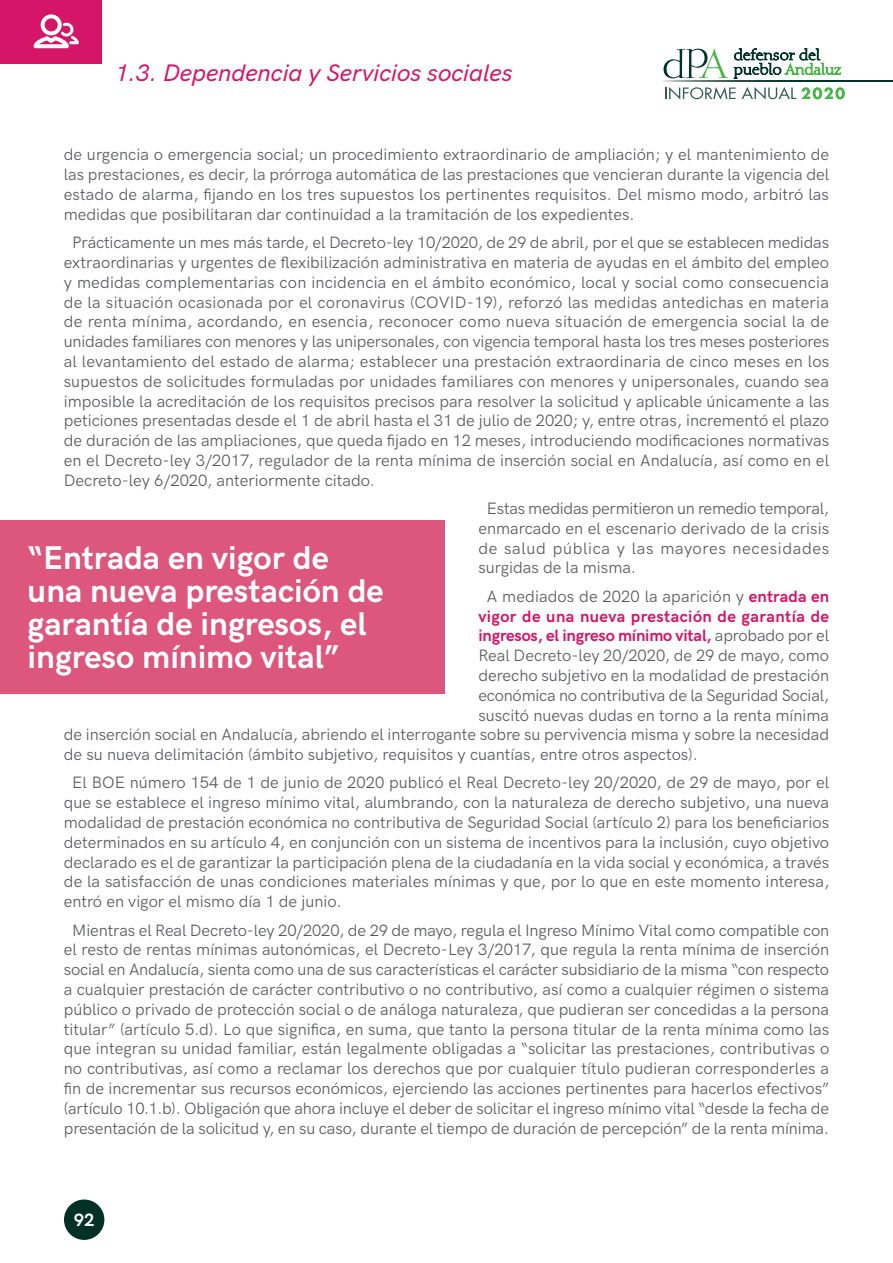
<style>
.page{position:relative;width:893px;height:1263px;background:#fff}
.page>*{position:absolute;margin:0;border:0;box-sizing:border-box;transform-origin:0 0}
.t1{font:700 33px/33px "HK Grotesk";color:#fff}
.t2{font:italic 500 24px "HK Grotesk";color:#d51566}
.t3{font:700 18px "HK Grotesk";color:#fff}
.t4{font:16.5px/19.8px "HK Grotesk";color:#57585a;text-align:justify}
.t5{font:700 16.5px "HK Grotesk";letter-spacing:-.01em;color:#d51566}
.t6{font:700 16.5px "HK Grotesk";letter-spacing:.02em;color:#d51566}
.s1{font-weight:700;color:#d51566}
.s2{font-weight:400;color:#57585a}
</style>
<div class="page">
<div style="left:0;top:520px;width:444px;height:173px;background:#dd567d"></div>
<div style="left:0;top:0;width:102px;height:64px;background:#d51567"></div>
<svg style="left:34px;top:14px;width:45px;height:34px"></svg>
<svg style="left:734px;top:49px;width:107px;height:30px"></svg>
<svg style="left:664px;top:49px;width:64px;height:29px"></svg>
<svg style="left:664px;top:81px;width:229px;height:1px"></svg>
<svg style="left:665px;top:87px;width:71px;height:13px"></svg>
<svg style="left:742px;top:87px;width:103px;height:13px"></svg>
<div style="left:64px;top:1199px;width:40px;height:41px;background:#003124;border-radius:50%"></div>
<h2 class="t2" style="left:115px;top:54px;width:399px">1.3. Dependencia y Servicios sociales</h2>
<p class="t4" style="left:64px;top:144px;width:767px">de urgencia o emergencia social; un procedimiento extraordinario de ampliación; y el mantenimiento de las prestaciones, es decir, la prórroga automática de las prestaciones que vencieran durante la vigencia del estado de alarma, fijando en los tres supuestos los pertinentes requisitos. Del mismo modo, arbitró las medidas que posibilitaran dar continuidad a la tramitación de los expedientes.</p>
<p class="t4" style="left:64px;top:231px;width:767px;text-indent:8px">Prácticamente un mes más tarde, el Decreto-ley 10/2020, de 29 de abril, por el que se establecen medidas extraordinarias y urgentes de flexibilización administrativa en materia de ayudas en el ámbito del empleo y medidas complementarias con incidencia en el ámbito económico, local y social como consecuencia de la situación ocasionada por el coronavirus (COVID‑ 19), reforzó las medidas antedichas en materia de renta mínima, acordando, en esencia, reconocer como nueva situación de emergencia social la de unidades familiares con menores y las unipersonales, con vigencia temporal hasta los tres meses posteriores al levantamiento del estado de alarma; establecer una prestación extraordinaria de cinco meses en los supuestos de solicitudes formuladas por unidades familiares con menores y unipersonales, cuando sea imposible la acreditación de los requisitos precisos para resolver la solicitud y aplicable únicamente a las peticiones presentadas desde el 1 de abril hasta el 31 de julio de 2020; y, entre otras, incrementó el plazo de duración de las ampliaciones, que queda fijado en 12 meses, introduciendo modificaciones normativas en el Decreto-ley 3/2017, regulador de la renta mínima de inserción social en Andalucía, así como en el Decreto-ley 6/2020, anteriormente citado.</p>
<p class="t4" style="left:478px;top:497px;width:352px;text-indent:8px">Estas medidas permitieron un remedio temporal, enmarcado en el escenario derivado de la crisis de salud pública y las mayores necesidades surgidas de la misma.</p>
<p class="t4" style="left:487px;top:585px;width:344px">A mediados de 2020 la aparición y <span class="s1">entrada en</span></p>
<p class="t6" style="left:478px;top:603px;width:352px">vigor de una nueva prestación de garantía de</p>
<p class="t5" style="left:478px;top:623px;width:352px">ingresos, el ingreso mínimo vital, <span class="s2">aprobado por el</span></p>
<p class="t4" style="left:478px;top:644px;width:352px">Real Decreto-ley 20/2020, de 29 de mayo, como</p>
<p class="t4" style="left:478px;top:664px;width:352px">derecho subjetivo en la modalidad de prestación</p>
<p class="t4" style="left:478px;top:684px;width:352px">económica no contributiva de la Seguridad Social,</p>
<p class="t4" style="left:478px;top:704px;width:352px">suscitó nuevas dudas en torno a la renta mínima</p>
<p class="t4" style="left:64px;top:723px;width:767px">de inserción social en Andalucía, abriendo el interrogante sobre su pervivencia misma y sobre la necesidad</p>
<p class="t4" style="left:64px;top:743px;width:636px">de su nueva delimitación (ámbito subjetivo, requisitos y cuantías, entre otros aspectos).</p>
<p class="t4" style="left:64px;top:772px;width:767px;text-indent:8px">El BOE número 154 de 1 de junio de 2020 publicó el Real Decreto-ley 20/2020, de 29 de mayo, por el que se establece el ingreso mínimo vital, alumbrando, con la naturaleza de derecho subjetivo, una nueva modalidad de prestación económica no contributiva de Seguridad Social (artículo 2) para los beneficiarios determinados en su artículo 4, en conjunción con un sistema de incentivos para la inclusión, cuyo objetivo declarado es el de garantizar la participación plena de la ciudadanía en la vida social y económica, a través de la satisfacción de unas condiciones materiales mínimas y que, por lo que en este momento interesa, entró en vigor el mismo día 1 de junio.</p>
<p class="t4" style="left:64px;top:919px;width:767px;text-align:center">Mientras el Real Decreto-ley 20/2020, de 29 de mayo, regula el Ingreso Mínimo Vital como compatible con el resto de rentas mínimas autonómicas, el Decreto-Ley 3/2017, que regula la renta mínima de inserción social en Andalucía, sienta como una de sus características el carácter subsidiario de la misma “con respecto a cualquier prestación de carácter contributivo o no contributivo, así como a cualquier régimen o sistema público o privado de protección social o de análoga naturaleza, que pudieran ser concedidas a la persona titular” (artículo 5.d). Lo que significa, en suma, que tanto la persona titular de la renta mínima como las que integran su unidad familiar, están legalmente obligadas a “solicitar las prestaciones, contributivas o no contributivas, así como a reclamar los derechos que por cualquier título pudieran corresponderles a fin de incrementar sus recursos económicos, ejerciendo las acciones pertinentes para hacerlos efectivos” (artículo 10.1.b). Obligación que ahora incluye el deber de solicitar el ingreso mínimo vital “desde la fecha de presentación de la solicitud y, en su caso, durante el tiempo de duración de percepción” de la renta mínima.</p>
<h1 class="t1" style="left:28px;top:538px;width:358px">“Entrada en vigor de una nueva prestación de garantía de ingresos, el ingreso mínimo vital”</h1>
<p class="t3" style="left:74px;top:1206px;width:22px">92</p>
</div>
